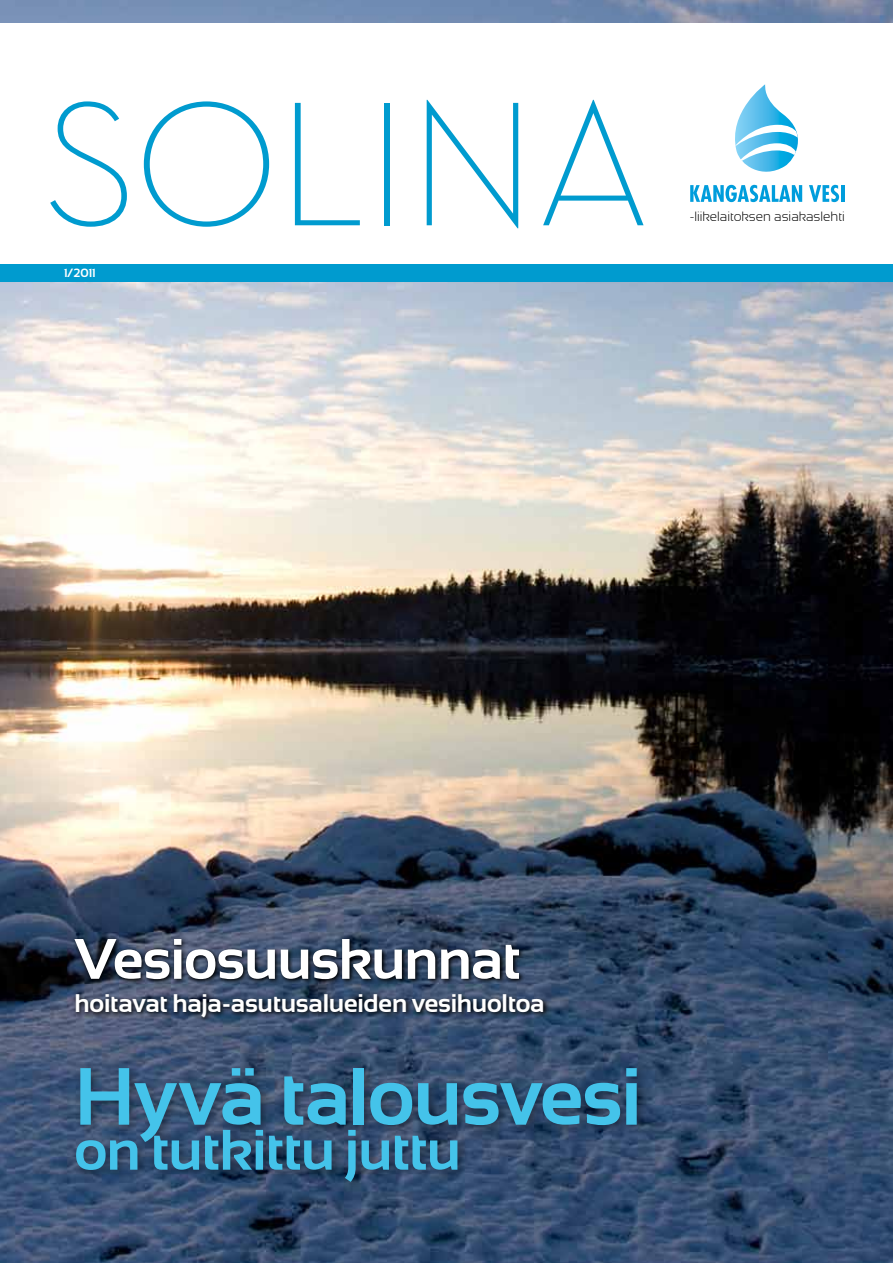
<style>
.page{position:relative;width:893px;height:1263px;background:#fff}
.page>*{position:absolute;margin:0;border:0;box-sizing:border-box;transform-origin:0 0}
.t1{font:300 180px "Neutra Disp";color:#009bcf}
.t2{font:700 81px "Sansation";letter-spacing:-.015em;color:#44c3ea}
.t3{font:700 57px "Sansation";letter-spacing:-.02em;color:#44c3ea}
.t4{font:700 57px "Sansation";letter-spacing:-.02em;color:#fff}
.t5{font:700 25.5px "Sansation";letter-spacing:-.01em;color:#fff}
.t6{font:300 13.5px "Sansation";color:#000}
.t7{font:700 12px "Sansation";color:#fff}
</style>
<div class="page">
<img style="left:0;top:0;width:893px;height:1263px">
<div style="left:0;top:24px;width:893px;height:246px;background:#fff"></div>
<hr style="left:841px;top:185px;width:3px;height:17px;background:#009ddc">
<svg style="left:690px;top:84px;width:149px;height:118px"></svg>
<div style="left:70px;top:1062px;width:579px;height:131px;background:#000;opacity:.4"></div>
<svg style="left:71px;top:935px;width:478px;height:88px;background:#2d3b51"></svg>
<div style="left:0;top:264px;width:893px;height:18px;background:#009bcf"></div>
<h1 class="t1" style="left:44px;top:67px;width:608px">SOLINA</h1>
<p class="t7" style="left:64px;top:266px;width:33px">1/2011</p>
<p class="t6" style="left:690px;top:209px;width:156px">-liikelaitoksen asiakaslehti</p>
<h3 class="t4" style="left:74px;top:927px;width:448px">Vesiosuuskunnat</h3>
<p class="t5" style="left:74px;top:989px;width:472px">hoitavat haja-asutusalueiden vesihuoltoa</p>
<h2 class="t2" style="left:74px;top:1051px;width:569px">Hyvä talousvesi</h2>
<h3 class="t3" style="left:74px;top:1118px;width:388px">on tutkittu juttu</h3>
</div>
